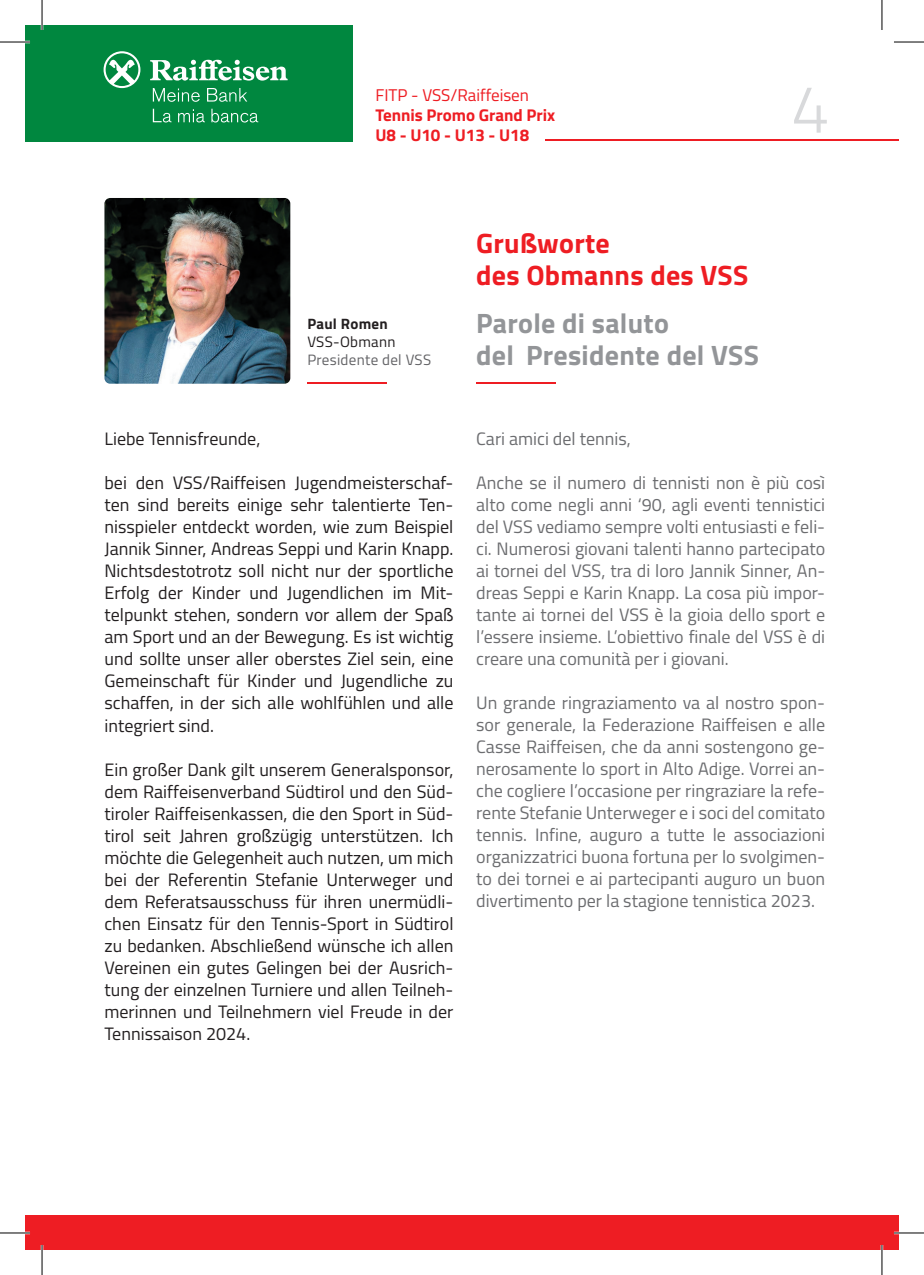
<style>
.page{position:relative;width:924px;height:1275px;background:#fff}
.page>*{position:absolute;margin:0;border:0;box-sizing:border-box;transform-origin:0 0}
.t1{font:300 68px "Cairo";color:#d8d9db}
.t2{font:700 28px/32px "Cairo";letter-spacing:.01em;color:#939598}
.t3{font:700 28px/32px "Cairo";letter-spacing:.01em;color:#ee1d23}
.t4{font:18px/22px "Cairo";color:#231f20;text-align:justify}
.t5{font:18px/22px "Cairo";color:#6c6d70;text-align:justify}
.t6{font:700 17px/20px "Cairo";color:#ee1d23}
.t7{font:17px "Cairo";color:#ee1d23}
.t8{font:15px "Cairo";letter-spacing:.02em;color:#636366}
.t9{font:15px "Cairo";letter-spacing:.02em;color:#231f20}
.t10{font:700 15px "Cairo";letter-spacing:.02em;color:#231f20}
</style>
<div class="page">
<hr style="left:545px;top:139px;width:353px;height:2px;background:#ee1d23">
<div style="left:25px;top:1216px;width:873px;height:34px;background:#ee1d23"></div>
<div style="left:25px;top:25px;width:327px;height:116px;background:#00873f"></div>
<svg style="left:150px;top:60px;width:137px;height:21px"></svg>
<svg style="left:103px;top:51px;width:37px;height:38px"></svg>
<svg style="left:153px;top:88px;width:47px;height:14px"></svg>
<svg style="left:207px;top:88px;width:40px;height:14px"></svg>
<svg style="left:153px;top:109px;width:18px;height:14px"></svg>
<svg style="left:178px;top:109px;width:27px;height:14px"></svg>
<svg style="left:211px;top:109px;width:47px;height:14px"></svg>
<hr style="left:307px;top:382px;width:79px;height:2px;background:#ee1d23">
<hr style="left:476px;top:382px;width:79px;height:2px;background:#ee1d23">
<img style="left:104px;top:198px;width:186px;height:186px">
<hr style="left:0;top:41px;width:30px;height:2px;background:#fff">
<hr style="left:0;top:1231px;width:30px;height:3px;background:#fff">
<hr style="left:893px;top:1231px;width:30px;height:3px;background:#fff">
<hr style="left:41px;top:0;width:2px;height:30px;background:#fff">
<hr style="left:41px;top:1245px;width:2px;height:30px;background:#fff">
<hr style="left:880px;top:1245px;width:2px;height:30px;background:#fff">
<hr style="left:0;top:42px;width:30px;height:1px;background:#000">
<hr style="left:893px;top:42px;width:30px;height:1px;background:#000">
<hr style="left:0;top:1232px;width:30px;height:1px;background:#000">
<hr style="left:893px;top:1232px;width:30px;height:1px;background:#000">
<hr style="left:42px;top:0;width:1px;height:30px;background:#000">
<hr style="left:42px;top:1245px;width:1px;height:30px;background:#000">
<hr style="left:881px;top:0;width:1px;height:30px;background:#000">
<hr style="left:881px;top:1245px;width:1px;height:30px;background:#000">
<p class="t7" style="left:375px;top:83px;width:155px">FITP - VSS/Raiffeisen</p>
<p class="t6" style="left:375px;top:105px;width:181px">Tennis Promo Grand Prix<br>U8 - U10 - U13 - U18</p>
<h1 class="t1" style="left:791px;top:60px;width:40px">4</h1>
<p class="t10" style="left:307px;top:312px;width:82px">Paul Romen</p>
<p class="t9" style="left:307px;top:331px;width:90px">VSS-Obmann</p>
<p class="t8" style="left:307px;top:349px;width:125px">Presidente del VSS</p>
<h2 class="t3" style="left:476px;top:227px;width:273px">Grußworte<br>des Obmanns des VSS</h2>
<h2 class="t2" style="left:476px;top:307px;width:284px">Parole di saluto<br>del Presidente del VSS</h2>
<p class="t4" style="left:104px;top:428px;width:157px">Liebe Tennisfreunde,</p>
<p class="t4" style="left:104px;top:472px;width:350px">bei den VSS/Raiffeisen Jugendmeisterschaf&shy;ten sind bereits einige sehr talentierte Ten&shy;nisspieler entdeckt worden, wie zum Beispiel Jannik Sinner, Andreas Seppi und Karin Knapp.<br>Nichtsdestotrotz soll nicht nur der sportliche Erfolg der Kinder und Jugendlichen im Mit&shy;telpunkt stehen, sondern vor allem der Spaß am Sport und an der Bewegung. Es ist wichtig und sollte unser aller oberstes Ziel sein, eine Gemeinschaft für Kinder und Jugendliche zu schaffen, in der sich alle wohlfühlen und alle integriert sind.</p>
<p class="t4" style="left:104px;top:758px;width:350px">Ein großer Dank gilt unserem Generalsponsor, dem Raiffeisenverband Südtirol und den Süd&shy;tiroler Raiffeisenkassen, die den Sport in Süd&shy;tirol seit Jahren großzügig unterstützen. Ich möchte die Gelegenheit auch nutzen, um mich bei der Referentin Stefanie Unterweger und dem Referatsausschuss für ihren unermüdli&shy;chen Einsatz für den Tennis-Sport in Südtirol zu bedanken. Abschließend wünsche ich allen Vereinen ein gutes Gelingen bei der Ausrich&shy;tung der einzelnen Turniere und allen Teilneh&shy;merinnen und Teilnehmern viel Freude in der Tennissaison 2024.</p>
<p class="t5" style="left:476px;top:428px;width:156px">Cari amici del tennis,</p>
<p class="t5" style="left:476px;top:472px;width:350px">Anche se il numero di tennisti non è più così alto come negli anni ‘90, agli eventi tennistici del VSS vediamo sempre volti entusiasti e feli&shy;ci. Numerosi giovani talenti hanno partecipato ai tornei del VSS, tra di loro Jannik Sinner, An&shy;dreas Seppi e Karin Knapp. La cosa più impor&shy;tante ai tornei del VSS è la gioia dello sport e l’essere insieme. L’obiettivo finale del VSS è di creare una comunità per i giovani.</p>
<p class="t5" style="left:476px;top:692px;width:350px">Un grande ringraziamento va al nostro spon&shy;sor generale, la Federazione Raiffeisen e alle Casse Raiffeisen, che da anni sostengono ge&shy;nerosamente lo sport in Alto Adige. Vorrei an&shy;che cogliere l’occasione per ringraziare la refe&shy;rente Stefanie Unterweger e i soci del comitato tennis. Infine, auguro a tutte le associazioni organizzatrici buona fortuna per lo svolgimen&shy;to dei tornei e ai partecipanti auguro un buon divertimento per la stagione tennistica 2023.</p>
</div>
